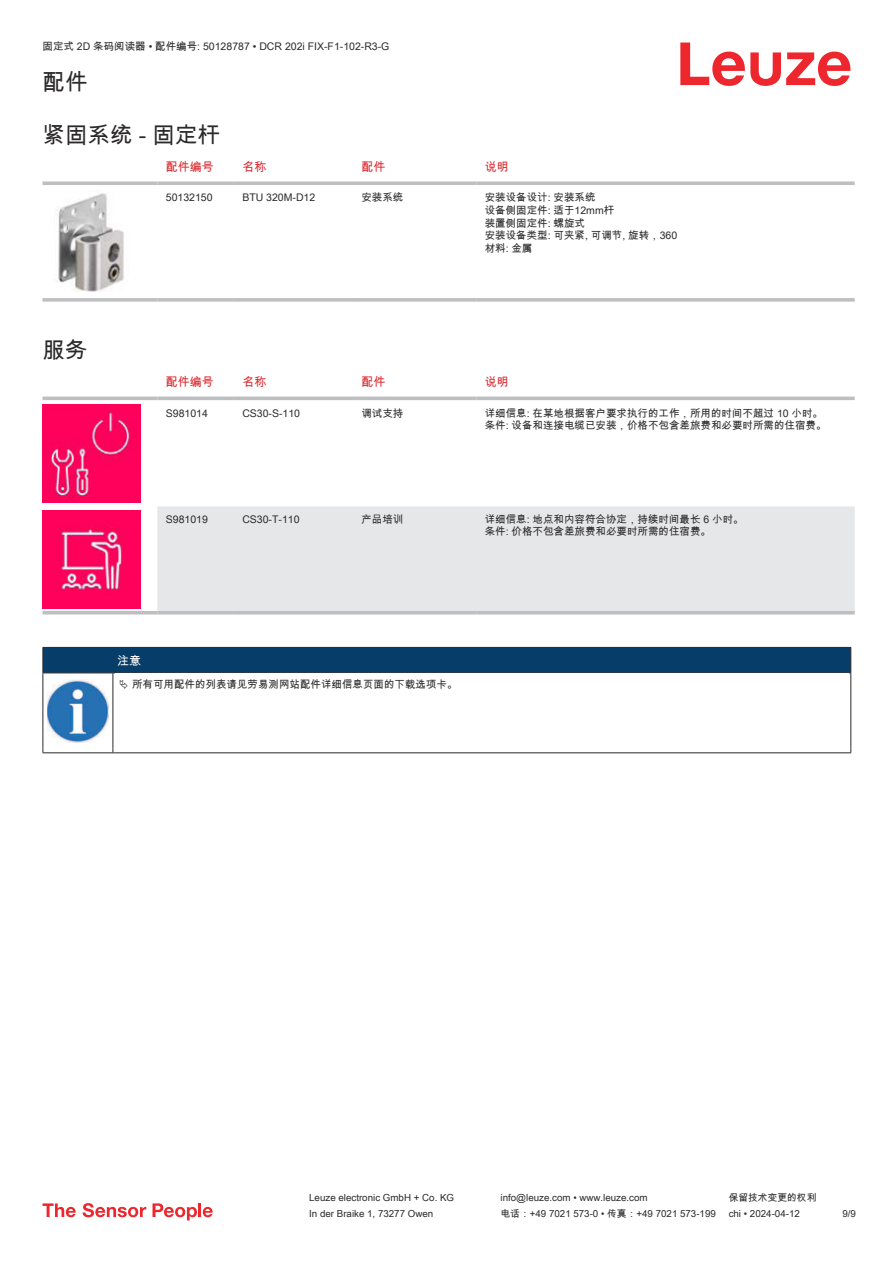
<style>
.page{position:relative;width:893px;height:1263px;background:#fff}
.page>*{position:absolute;margin:0;border:0;box-sizing:border-box;transform-origin:0 0}
.t1{font:22.5px "Arial Unicode MS";color:#2b292a}
.t2{font:12px "Arial Unicode MS";color:#db2a30}
.t3{font:12px "Arial Unicode MS";color:#fff}
.t4{font:10.5px/12.6px "Arial Unicode MS";color:#2b292a}
.t5{font:9.75px "Arial Unicode MS";color:#2b292a}
</style>
<div class="page">
<svg style="left:680px;top:43px;width:170px;height:43px"></svg>
<svg style="left:43px;top:181px;width:114px;height:4px"></svg>
<svg style="left:157px;top:181px;width:77px;height:4px"></svg>
<svg style="left:234px;top:181px;width:119px;height:4px"></svg>
<svg style="left:353px;top:181px;width:123px;height:4px"></svg>
<svg style="left:476px;top:181px;width:379px;height:4px;background:#c4c6c8"></svg>
<svg style="left:43px;top:298px;width:114px;height:4px"></svg>
<svg style="left:157px;top:298px;width:77px;height:4px"></svg>
<svg style="left:234px;top:298px;width:119px;height:4px"></svg>
<svg style="left:353px;top:298px;width:123px;height:4px"></svg>
<svg style="left:476px;top:298px;width:379px;height:4px;background:#c3c5c7"></svg>
<img style="left:54px;top:193px;width:70px;height:99px">
<svg style="left:43px;top:396px;width:812px;height:219px"></svg>
<div style="left:157px;top:506px;width:698px;height:105px;background:#e6e7e9"></div>
<hr style="left:43px;top:397px;width:114px;height:3px;background:#bdbfc1">
<hr style="left:157px;top:397px;width:77px;height:3px;background:#bdbfc1">
<hr style="left:234px;top:397px;width:119px;height:3px;background:#bdbfc1">
<hr style="left:353px;top:397px;width:123px;height:3px;background:#bdbfc1">
<hr style="left:476px;top:397px;width:379px;height:3px;background:#bdbfc1">
<hr style="left:43px;top:611px;width:114px;height:3px;background:#bdbfc1">
<hr style="left:157px;top:611px;width:77px;height:3px;background:#bdbfc1">
<hr style="left:234px;top:611px;width:119px;height:3px;background:#bdbfc1">
<hr style="left:353px;top:611px;width:123px;height:3px;background:#bdbfc1">
<hr style="left:476px;top:611px;width:379px;height:3px;background:#bdbfc1">
<img style="left:43px;top:404px;width:97px;height:98px">
<img style="left:43px;top:511px;width:97px;height:97px">
<div style="left:43px;top:647px;width:808px;height:26px;background:#063d69"></div>
<hr style="left:113px;top:672px;width:738px;height:1px;background:#2b292a">
<hr style="left:43px;top:673px;width:1px;height:75px;background:#2b292a">
<hr style="left:113px;top:673px;width:1px;height:75px;background:#2b292a">
<hr style="left:850px;top:673px;width:1px;height:75px;background:#2b292a">
<hr style="left:43px;top:752px;width:70px;height:1px;background:#2b292a">
<hr style="left:113px;top:752px;width:738px;height:1px;background:#2b292a">
<img style="left:47px;top:679px;width:61px;height:63px">
<svg style="left:43px;top:1203px;width:33px;height:14px"></svg>
<svg style="left:83px;top:1203px;width:63px;height:14px"></svg>
<svg style="left:153px;top:1203px;width:44px;height:17px"></svg>
<hr style="left:198px;top:1203px;width:3px;height:14px;background:#ed272d">
<svg style="left:203px;top:1207px;width:10px;height:10px"></svg>
<p class="t4" style="left:43px;top:40px;width:348px">固定式 2D 条码阅读器 • 配件编号: 50128787 • DCR 202i FIX-F1-102-R3-G</p>
<h1 class="t1" style="left:43px;top:66px;width:46px">配件</h1>
<h1 class="t1" style="left:43px;top:119px;width:179px">紧固系统 - 固定杆</h1>
<p class="t2" style="left:166px;top:158px;width:49px">配件编号</p>
<p class="t2" style="left:242px;top:158px;width:25px">名称</p>
<p class="t2" style="left:361px;top:158px;width:25px">配件</p>
<p class="t2" style="left:485px;top:158px;width:25px">说明</p>
<p class="t4" style="left:166px;top:191px;width:48px">50132150</p>
<p class="t4" style="left:242px;top:191px;width:74px">BTU 320M-D12</p>
<p class="t4" style="left:361px;top:191px;width:43px">安装系统</p>
<p class="t4" style="left:485px;top:191px;width:194px">安装设备设计: 安装系统<br>设备侧固定件: 适于12mm杆<br>装置侧固定件: 螺旋式<br>安装设备类型: 可夹紧, 可调节, 旋转，360材料: 金属</p>
<h1 class="t1" style="left:43px;top:334px;width:46px">服务</h1>
<p class="t2" style="left:166px;top:373px;width:49px">配件编号</p>
<p class="t2" style="left:242px;top:373px;width:25px">名称</p>
<p class="t2" style="left:361px;top:373px;width:25px">配件</p>
<p class="t2" style="left:485px;top:373px;width:25px">说明</p>
<p class="t4" style="left:166px;top:406px;width:44px">S981014</p>
<p class="t4" style="left:242px;top:406px;width:59px">CS30-S-110</p>
<p class="t4" style="left:361px;top:406px;width:43px">调试支持</p>
<p class="t4" style="left:485px;top:406px;width:343px">详细信息: 在某地根据客户要求执行的工作，所用的时间不超过 10 小时。条件: 设备和连接电缆已安装，价格不包含差旅费和必要时所需的住宿费。</p>
<p class="t4" style="left:166px;top:513px;width:44px">S981019</p>
<p class="t4" style="left:242px;top:513px;width:59px">CS30-T-110</p>
<p class="t4" style="left:361px;top:513px;width:43px">产品培训</p>
<p class="t4" style="left:485px;top:513px;width:261px">详细信息: 地点和内容符合协定，持续时间最长 6 小时。条件: 价格不包含差旅费和必要时所需的住宿费。</p>
<p class="t3" style="left:117px;top:652px;width:25px">注意</p>
<p class="t4" style="left:132px;top:677px;width:327px">所有可用配件的列表请见劳易测网站配件详细信息页面的下载选项卡。</p>
<p class="t5" style="left:309px;top:1191px;width:146px">Leuze electronic GmbH + Co. KG</p>
<p class="t5" style="left:501px;top:1191px;width:149px">info@leuze.com • www.leuze.com</p>
<p class="t5" style="left:729px;top:1191px;width:89px">保留技术变更的权利</p>
<p class="t5" style="left:309px;top:1206px;width:126px">In der Braike 1, 73277 Owen</p>
<p class="t5" style="left:501px;top:1206px;width:217px">电话：+49 7021 573-0 • 传真：+49 7021 573-199</p>
<p class="t5" style="left:729px;top:1206px;width:73px">chi • 2024-04-12</p>
<p class="t5" style="left:842px;top:1206px;width:15px">9/9</p>
</div>
